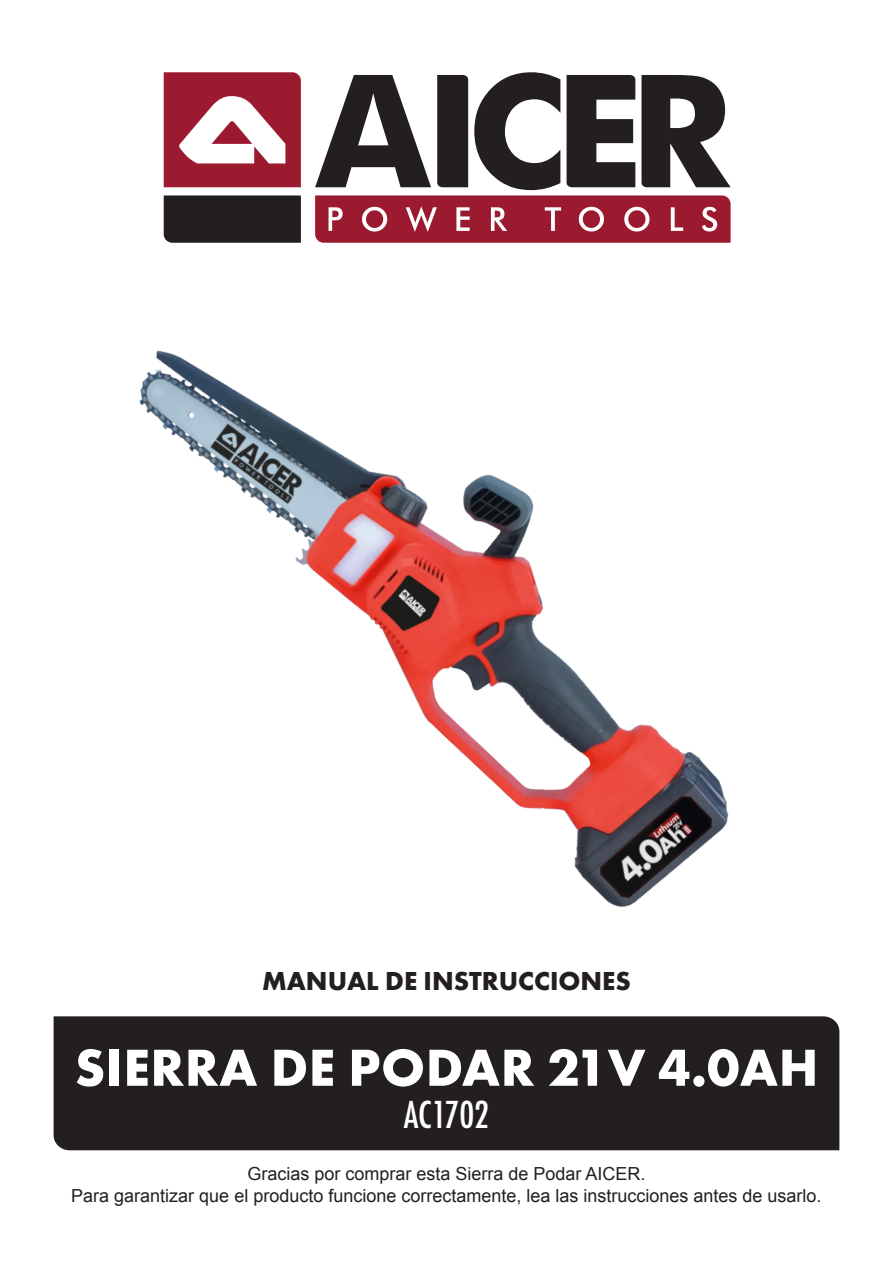
<style>
.page{position:relative;width:893px;height:1263px;background:#fff}
.page>*{position:absolute;margin:0;border:0;box-sizing:border-box;transform-origin:0 0}
.t1{font:700 54px "Futura PT";letter-spacing:.01em;color:#fff}
.t2{font:500 condensed 36px "Futura";color:#fff}
.t3{font:700 27px "Futura PT";color:#231f20}
.t4{font:18px "Arial";color:#231f20}
</style>
<div class="page">
<div style="left:164px;top:195px;width:137px;height:48px;background:#231f20"></div>
<svg style="left:164px;top:72px;width:137px;height:115px"></svg>
<svg style="left:315px;top:72px;width:416px;height:171px"></svg>
<img style="left:139px;top:350px;width:590px;height:557px">
<div style="left:54px;top:1016px;width:785px;height:134px;background:#231f20"></div>
<p class="t3" style="left:262px;top:964px;width:370px">MANUAL DE INSTRUCCIONES</p>
<p class="t1" style="left:75px;top:1033px;width:745px">SIERRA DE PODAR 21V 4.0AH</p>
<p class="t2" style="left:404px;top:1091px;width:87px">AC1702</p>
<p class="t4" style="left:247px;top:1164px;width:400px">Gracias por comprar esta Sierra de Podar AICER.</p>
<p class="t4" style="left:71px;top:1185px;width:752px">Para garantizar que el producto funcione correctamente, lea las instrucciones antes de usarlo.</p>
</div>
